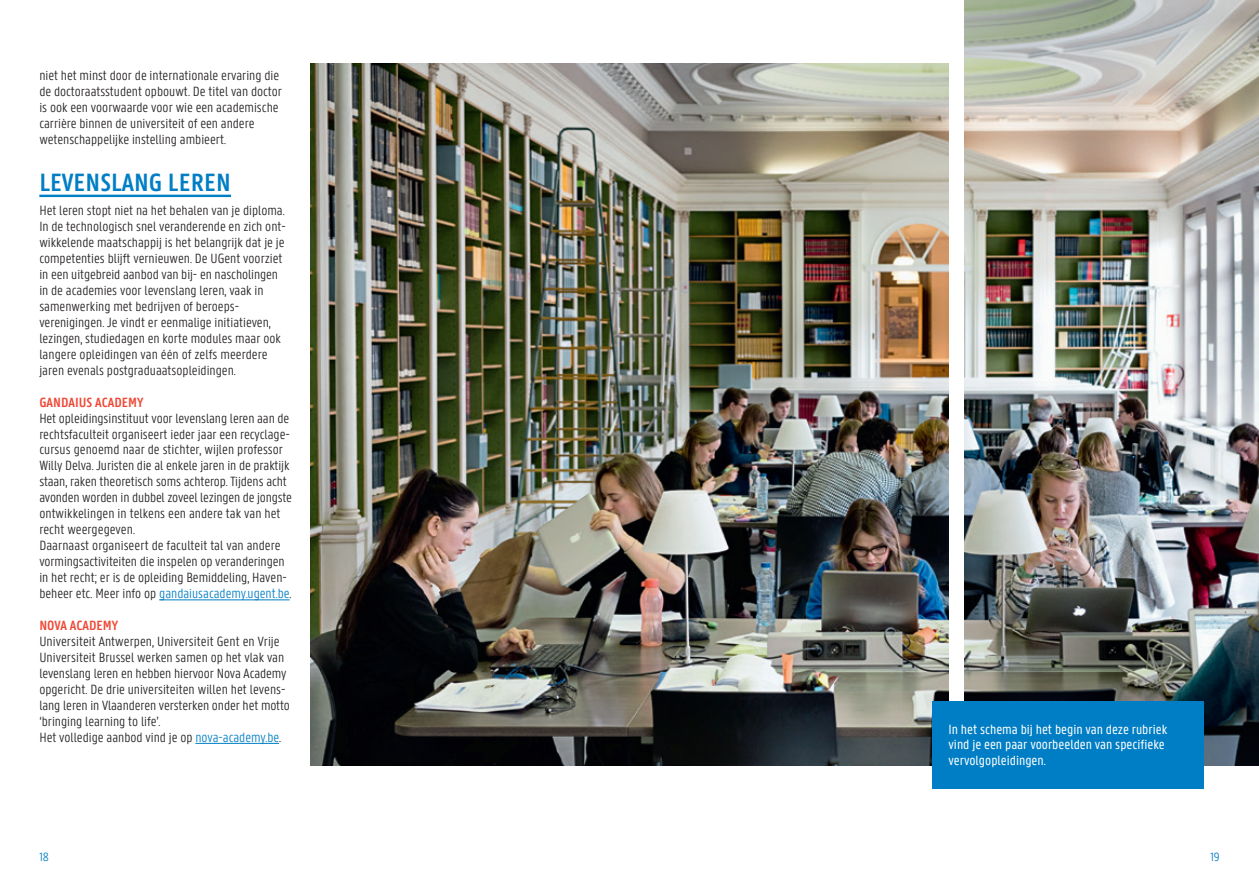
<style>
.page{position:relative;width:1259px;height:893px;background:#fff}
.page>*{position:absolute;margin:0;border:0;box-sizing:border-box;transform-origin:0 0}
.t1{font:600 26.7px "U Gent Panno Text";color:#007ec5}
.t2{font:300 14.25px/15.9px "U Gent Panno Text";color:#231f20}
.t3{font:14.25px/15.9px "U Gent Panno Text";color:#fff}
.t4{font:600 14.25px "U Gent Panno Text";color:#ef4835}
.t5{font:300 12.75px "U Gent Panno Text";color:#007ec5}
.s1{color:#007ec5}
</style>
<div class="page">
<img style="left:310px;top:64px;width:638px;height:701px">
<img style="left:964px;top:0;width:295px;height:765px">
<hr style="left:39px;top:195px;width:192px;height:2px;background:#007ec5">
<hr style="left:159px;top:599px;width:131px;height:1px;background:#007ec5">
<hr style="left:195px;top:743px;width:84px;height:1px;background:#007ec5">
<div style="left:932px;top:702px;width:271px;height:87px;background:#007ec5"></div>
<p class="t2" style="left:39px;top:67px;width:244px">niet het minst door de internationale ervaring die de doctoraatsstudent opbouwt. De titel van doctor is ook een voorwaarde voor wie een academische carrière binnen de universiteit of een andere wetenschappelijke instelling ambieert.</p>
<h1 class="t1" style="left:39px;top:167px;width:193px">LEVENSLANG LEREN</h1>
<p class="t2" style="left:39px;top:203px;width:248px">Het leren stopt niet na het behalen van je diploma.<br>In de technologisch snel veranderende en zich ont&shy;wikkelende maatschappij is het belangrijk dat je je competenties blijft vernieuwen. De UGent voorziet in een uitgebreid aanbod van bij- en nascholingen in de academies voor levenslang leren, vaak in samenwerking met bedrijven of beroeps&shy;verenigingen. Je vindt er eenmalige initiatieven, lezingen, studiedagen en korte modules maar ook langere opleidingen van één of zelfs meerdere jaren evenals postgraduaatsopleidingen.</p>
<p class="t4" style="left:39px;top:393px;width:106px">GANDAIUS ACADEMY</p>
<p class="t2" style="left:39px;top:410px;width:254px">Het opleidingsinstituut voor levenslang leren aan de rechtsfaculteit organiseert ieder jaar een recyclage&shy;cursus genoemd naar de stichter, wijlen professor Willy Delva. Juristen die al enkele jaren in de praktijk staan, raken theoretisch soms achterop. Tijdens acht avonden worden in dubbel zoveel lezingen de jongste ontwikkelingen in telkens een andere tak van het recht weergegeven.<br>Daarnaast organiseert de faculteit tal van andere vormingsactiviteiten die inspelen op veranderingen in het recht; er is de opleiding Bemiddeling, Haven&shy;beheer etc. Meer info op <span class="s1">gandaiusacademy.ugent.be</span>.</p>
<p class="t4" style="left:39px;top:617px;width:80px">NOVA ACADEMY</p>
<p class="t2" style="left:39px;top:633px;width:252px">Universiteit Antwerpen, Universiteit Gent en Vrije Universiteit Brussel werken samen op het vlak van levenslang leren en hebben hiervoor Nova Academy opgericht. De drie universiteiten willen het levens&shy;lang leren in Vlaanderen versterken onder het motto ‘bringing learning to life’.<br>Het volledige aanbod vind je op <span class="s1">nova-academy.be</span>.</p>
<p class="t3" style="left:948px;top:721px;width:220px">In het schema bij het begin van deze rubriek vind je een paar voorbeelden van specifieke vervolgopleidingen.</p>
<p class="t5" style="left:39px;top:849px;width:11px">18</p>
<p class="t5" style="left:1210px;top:849px;width:11px">19</p>
</div>
